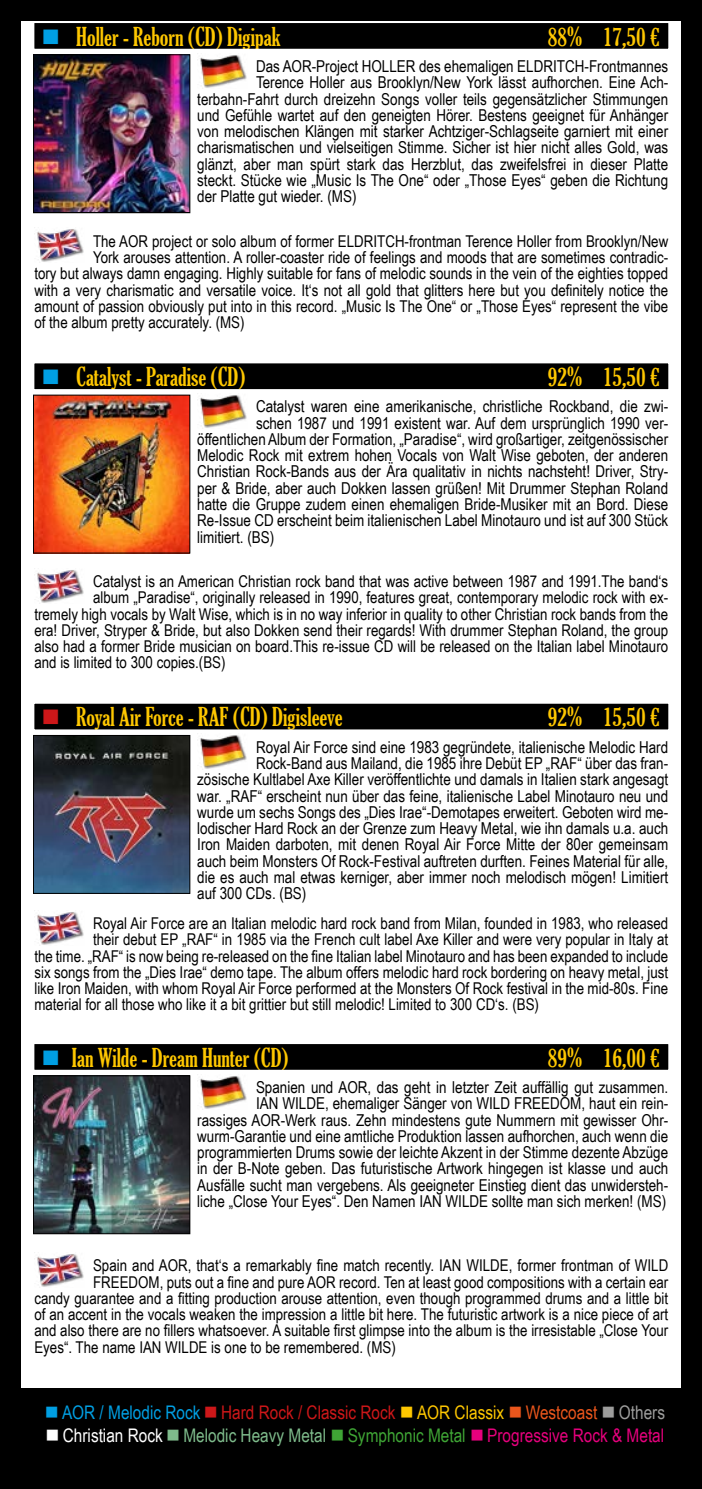
<style>
.page{position:relative;width:702px;height:1489px;background:#fff}
.page>*{position:absolute;margin:0;border:0;box-sizing:border-box;transform-origin:0 0}
.t1{font:extra-condensed 25px "Gloucester";color:#fec700}
.t2{font:18.75px "Arial Narrow";color:#e6007d}
.t3{font:18.75px "Arial Narrow";color:#cd1719}
.t4{font:16.5px/16.2px "Arial Narrow";color:#000;text-align:right}
.t5{font:16.25px "Arial Narrow";color:#000}
.s1{color:#009fe3}
.s2{color:#cd1719}
.s3{color:#fec700}
.s4{color:#ea561c}
.s5{color:#9d9d9c}
.s6{color:#fff}
.s7{color:#7ebb8b}
.s8{color:#3fa535}
</style>
<div class="page">
<div style="left:0;top:0;width:702px;height:1488px;background:#000"></div>
<div style="left:21px;top:21px;width:659px;height:1366px;background:#fff"></div>
<img style="left:197px;top:53px;width:50px;height:35px">
<img style="left:34px;top:229px;width:50px;height:34px">
<div style="left:33px;top:22px;width:636px;height:28px;background:#000"></div>
<div style="left:33px;top:21px;width:637px;height:30px;border:2px solid #fff"></div>
<img style="left:35px;top:56px;width:153px;height:155px">
<div style="left:33px;top:54px;width:157px;height:159px;border:1px solid #000"></div>
<img style="left:197px;top:393px;width:50px;height:35px">
<img style="left:34px;top:568px;width:50px;height:35px">
<div style="left:33px;top:362px;width:636px;height:28px;background:#000"></div>
<div style="left:33px;top:361px;width:637px;height:30px;border:2px solid #fff"></div>
<img style="left:35px;top:397px;width:153px;height:154px">
<img style="left:200px;top:735px;width:47px;height:34px">
<img style="left:34px;top:910px;width:50px;height:35px">
<div style="left:33px;top:702px;width:636px;height:28px;background:#000"></div>
<div style="left:33px;top:702px;width:637px;height:29px;border:2px solid #fff"></div>
<img style="left:35px;top:737px;width:153px;height:154px">
<div style="left:33px;top:735px;width:157px;height:158px;border:1px solid #000"></div>
<img style="left:197px;top:1074px;width:50px;height:35px">
<img style="left:34px;top:1252px;width:50px;height:35px">
<div style="left:33px;top:1043px;width:636px;height:27px;background:#000"></div>
<div style="left:33px;top:1042px;width:637px;height:29px;border:2px solid #fff"></div>
<img style="left:35px;top:1077px;width:153px;height:154px">
<div style="left:33px;top:1075px;width:157px;height:158px;border:1px solid #000"></div>
<h1 class="t1" style="left:41px;top:22px;width:240px"><span class="s1">■</span> Holler - Reborn (CD) Digipak</h1>
<h1 class="t1" style="left:548px;top:22px;width:113px">88% 17,50 €</h1>
<p class="t4" style="left:256px;top:57px;width:414px">Das AOR-Project HOLLER des ehemaligen ELDRITCH-Frontmannes</p>
<p class="t4" style="left:256px;top:74px;width:414px">Terence Holler aus Brooklyn/New York lässt aufhorchen. Eine Ach-</p>
<p class="t4" style="left:197px;top:90px;width:472px">terbahn-Fahrt durch dreizehn Songs voller teils gegensätzlicher Stimmungen</p>
<p class="t4" style="left:197px;top:106px;width:472px">und Gefühle wartet auf den geneigten Hörer. Bestens geeignet für Anhänger</p>
<p class="t4" style="left:197px;top:123px;width:472px">von melodischen Klängen mit starker Achtziger-Schlagseite garniert mit einer</p>
<p class="t4" style="left:197px;top:139px;width:472px">charismatischen und vielseitigen Stimme. Sicher ist hier nicht alles Gold, was</p>
<p class="t4" style="left:197px;top:155px;width:472px">glänzt, aber man spürt stark das Herzblut, das zweifelsfrei in dieser Platte</p>
<p class="t4" style="left:197px;top:171px;width:472px">steckt. Stücke wie „Music Is The One“ oder „Those Eyes“ geben die Richtung</p>
<p class="t4" style="left:197px;top:188px;width:161px">der Platte gut wieder. (MS)</p>
<p class="t5" style="left:93px;top:229px;width:576px">The AOR project or solo album of former ELDRITCH-frontman Terence Holler from Brooklyn/New</p>
<p class="t5" style="left:93px;top:245px;width:576px">York arouses attention. A roller-coaster ride of feelings and moods that are sometimes contradic-</p>
<p class="t5" style="left:34px;top:261px;width:635px">tory but always damn engaging. Highly suitable for fans of melodic sounds in the vein of the eighties topped</p>
<p class="t5" style="left:34px;top:278px;width:635px">with a very charismatic and versatile voice. It‘s not all gold that glitters here but you definitely notice the</p>
<p class="t5" style="left:34px;top:294px;width:635px">amount of passion obviously put into in this record. „Music Is The One“ or „Those Eyes“ represent the vibe</p>
<p class="t5" style="left:34px;top:310px;width:212px">of the album pretty accurately. (MS)</p>
<h1 class="t1" style="left:41px;top:362px;width:205px"><span class="s1">■</span> Catalyst - Paradise (CD)</h1>
<h1 class="t1" style="left:548px;top:362px;width:113px">92% 15,50 €</h1>
<p class="t4" style="left:256px;top:398px;width:414px">Catalyst waren eine amerikanische, christliche Rockband, die zwi-</p>
<p class="t4" style="left:256px;top:414px;width:414px">schen 1987 und 1991 existent war. Auf dem ursprünglich 1990 ver-</p>
<p class="t4" style="left:197px;top:430px;width:472px">öffentlichen Album der Formation, „Paradise“, wird großartiger, zeitgenössischer</p>
<p class="t4" style="left:197px;top:446px;width:472px">Melodic Rock mit extrem hohen Vocals von Walt Wise geboten, der anderen</p>
<p class="t4" style="left:197px;top:463px;width:472px">Christian Rock-Bands aus der Ära qualitativ in nichts nachsteht! Driver, Stry-</p>
<p class="t4" style="left:197px;top:479px;width:472px">per &amp; Bride, aber auch Dokken lassen grüßen! Mit Drummer Stephan Roland</p>
<p class="t4" style="left:197px;top:495px;width:472px">hatte die Gruppe zudem einen ehemaligen Bride-Musiker mit an Bord. Diese</p>
<p class="t4" style="left:197px;top:511px;width:472px">Re-Issue CD erscheint beim italienischen Label Minotauro und ist auf 300 Stück</p>
<p class="t4" style="left:197px;top:528px;width:78px">limitiert. (BS)</p>
<p class="t5" style="left:93px;top:569px;width:576px">Catalyst is an American Christian rock band that was active between 1987 and 1991.The band‘s</p>
<p class="t5" style="left:93px;top:585px;width:576px">album „Paradise“, originally released in 1990, features great, contemporary melodic rock with ex-</p>
<p class="t5" style="left:34px;top:602px;width:635px">tremely high vocals by Walt Wise, which is in no way inferior in quality to other Christian rock bands from the</p>
<p class="t5" style="left:34px;top:618px;width:635px">era! Driver, Stryper &amp; Bride, but also Dokken send their regards! With drummer Stephan Roland, the group</p>
<p class="t5" style="left:34px;top:634px;width:635px">also had a former Bride musician on board.This re-issue CD will be released on the Italian label Minotauro</p>
<p class="t5" style="left:34px;top:650px;width:193px">and is limited to 300 copies.(BS)</p>
<h1 class="t1" style="left:41px;top:702px;width:302px"><span class="s2">■</span> Royal Air Force - RAF (CD) Digisleeve</h1>
<h1 class="t1" style="left:548px;top:702px;width:113px">92% 15,50 €</h1>
<p class="t4" style="left:256px;top:738px;width:414px">Royal Air Force sind eine 1983 gegründete, italienische Melodic Hard</p>
<p class="t4" style="left:256px;top:754px;width:414px">Rock-Band aus Mailand, die 1985 ihre Debüt EP „RAF“ über das fran-</p>
<p class="t4" style="left:197px;top:770px;width:472px">zösische Kultlabel Axe Killer veröffentlichte und damals in Italien stark angesagt</p>
<p class="t4" style="left:197px;top:787px;width:472px">war. „RAF“ erscheint nun über das feine, italienische Label Minotauro neu und</p>
<p class="t4" style="left:197px;top:803px;width:472px">wurde um sechs Songs des „Dies Irae“-Demotapes erweitert. Geboten wird me-</p>
<p class="t4" style="left:197px;top:819px;width:472px">lodischer Hard Rock an der Grenze zum Heavy Metal, wie ihn damals u.a. auch</p>
<p class="t4" style="left:197px;top:835px;width:472px">Iron Maiden darboten, mit denen Royal Air Force Mitte der 80er gemeinsam</p>
<p class="t4" style="left:197px;top:852px;width:472px">auch beim Monsters Of Rock-Festival auftreten durften. Feines Material für alle,</p>
<p class="t4" style="left:197px;top:868px;width:472px">die es auch mal etwas kerniger, aber immer noch melodisch mögen! Limitiert</p>
<p class="t4" style="left:197px;top:884px;width:111px">auf 300 CDs. (BS)</p>
<p class="t5" style="left:93px;top:911px;width:576px">Royal Air Force are an Italian melodic hard rock band from Milan, founded in 1983, who released</p>
<p class="t5" style="left:93px;top:927px;width:576px">their debut EP „RAF“ in 1985 via the French cult label Axe Killer and were very popular in Italy at</p>
<p class="t5" style="left:34px;top:944px;width:635px">the time. „RAF“ is now being re-released on the fine Italian label Minotauro and has been expanded to include</p>
<p class="t5" style="left:34px;top:960px;width:635px">six songs from the „Dies Irae“ demo tape. The album offers melodic hard rock bordering on heavy metal, just</p>
<p class="t5" style="left:34px;top:976px;width:635px">like Iron Maiden, with whom Royal Air Force performed at the Monsters Of Rock festival in the mid-80s. Fine</p>
<p class="t5" style="left:34px;top:992px;width:506px">material for all those who like it a bit grittier but still melodic! Limited to 300 CD‘s. (BS)</p>
<h1 class="t1" style="left:41px;top:1042px;width:249px"><span class="s1">■</span> Ian Wilde - Dream Hunter (CD)</h1>
<h1 class="t1" style="left:548px;top:1042px;width:113px">89% 16,00 €</h1>
<p class="t4" style="left:197px;top:1078px;width:472px">Spanien und AOR, das geht in letzter Zeit auffällig gut zusammen.<br>IAN WILDE, ehemaliger Sänger von WILD FREEDOM, haut ein rein-<br>rassiges AOR-Werk raus. Zehn mindestens gute Nummern mit gewisser Ohr&shy;wurm-Garantie und eine amtliche Produktion lassen aufhorchen, auch wenn die programmierten Drums sowie der leichte Akzent in der Stimme dezente Abzüge in der B-Note geben. Das futuristische Artwork hingegen ist klasse und auch Ausfälle sucht man vergebens. Als geeigneter Einstieg dient das unwidersteh&shy;liche „Close Your Eyes“. Den Namen IAN WILDE sollte man sich merken! (MS)</p>
<p class="t5" style="left:93px;top:1253px;width:576px">Spain and AOR, that‘s a remarkably fine match recently. IAN WILDE, former frontman of WILD</p>
<p class="t5" style="left:93px;top:1269px;width:576px">FREEDOM, puts out a fine and pure AOR record. Ten at least good compositions with a certain ear</p>
<p class="t5" style="left:34px;top:1285px;width:635px">candy guarantee and a fitting production arouse attention, even though programmed drums and a little bit</p>
<p class="t5" style="left:34px;top:1302px;width:635px">of an accent in the vocals weaken the impression a little bit here. The futuristic artwork is a nice piece of art</p>
<p class="t5" style="left:34px;top:1318px;width:635px">and also there are no fillers whatsoever. A suitable first glimpse into the album is the irresistable „Close Your</p>
<p class="t5" style="left:34px;top:1334px;width:363px">Eyes“. The name IAN WILDE is one to be remembered. (MS)</p>
<p class="t3" style="left:45px;top:1398px;width:621px"><span class="s1">■ AOR / Melodic Rock</span> ■ Hard Rock / Classic Rock <span class="s3">■ AOR Classix</span> <span class="s4">■ Westcoast</span> <span class="s5">■ Others</span></p>
<p class="t2" style="left:46px;top:1421px;width:620px"><span class="s6">■ Christian Rock</span> <span class="s7">■ Melodic Heavy Metal</span> <span class="s8">■ Symphonic Metal</span> ■ Progressive Rock &amp; Metal</p>
</div>
